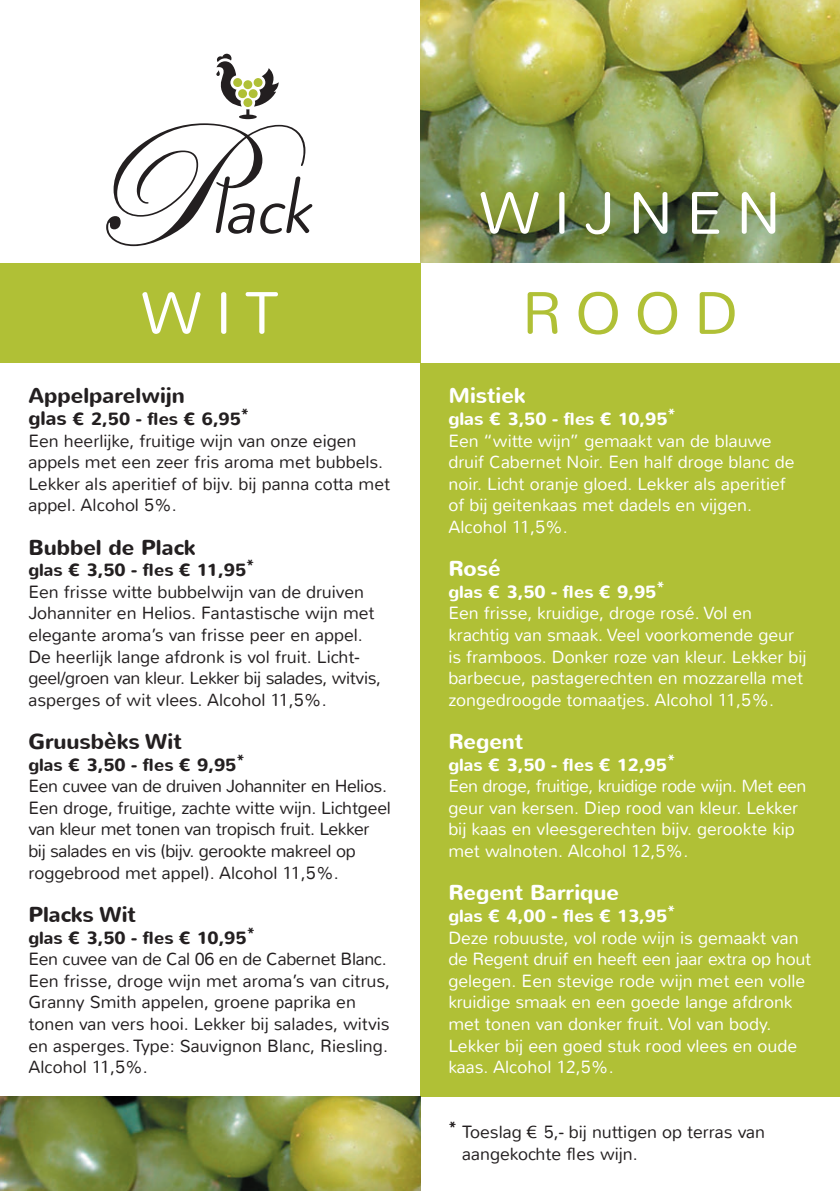
<style>
.page{position:relative;width:840px;height:1191px;background:#fff}
.page>*{position:absolute;margin:0;border:0;box-sizing:border-box;transform-origin:0 0}
.t1{font:300 60px "Nunito";letter-spacing:.225em;color:#fff}
.t2{font:300 60px "Nunito";color:#b0c036}
.t3{font:700 21.6px "Nunito";color:#231f20}
.t4{font:700 21.6px "Nunito";color:#fff}
.t5{font:300 17.6px/21.6px "Nunito";color:#fff}
.t6{font:300 17.6px/21.6px "Nunito";color:#231f20}
.t7{font:300 17.6px/21.6px "Nunito";letter-spacing:-.02em;color:#231f20}
.t8{font:700 17.6px "Nunito";color:#fff}
.t9{font:700 17.6px "Nunito";color:#231f20}
.s1{font-weight:700;font-size:19.6px}
.s2{font-weight:700}
.s3{font-weight:700;font-size:18px}
</style>
<div class="page">
<div style="left:420px;top:363px;width:419px;height:733px;background:#b0c036"></div>
<div style="left:0;top:263px;width:420px;height:100px;background:#b0c036"></div>
<img style="left:420px;top:0;width:419px;height:263px">
<svg style="left:106px;top:54px;width:206px;height:192px"></svg>
<div style="left:233px;top:78px;width:9px;height:9px;background:#b0c036;border-radius:50%"></div>
<div style="left:253px;top:78px;width:9px;height:9px;background:#b0c036;border-radius:50%"></div>
<div style="left:238px;top:89px;width:9px;height:9px;background:#b0c036;border-radius:50%"></div>
<div style="left:248px;top:89px;width:9px;height:9px;background:#b0c036;border-radius:50%"></div>
<div style="left:243px;top:98px;width:9px;height:9px;background:#b0c036;border-radius:50%"></div>
<div style="left:243px;top:80px;width:9px;height:9px;background:#b0c036;border-radius:50%"></div>
<img style="left:0;top:1096px;width:420px;height:95px">
<h1 class="t1" style="left:479px;top:175px;width:302px">WIJNEN</h1>
<h1 class="t1" style="left:141px;top:275px;width:139px">WIT</h1>
<h1 class="t2" style="left:521px;top:275px;width:218px">ROOD</h1>
<p class="t3" style="left:28px;top:381px;width:158px">Appelparelwijn</p>
<p class="t6" style="left:28px;top:408px;width:363px"><span class="s1">glas</span> <span class="s2">€ 2,50 - fles € 6,95</span><sup>*<br></sup>Een heerlijke, fruitige wijn van onze eigen appels met een zeer fris aroma met bubbels.<br>Lekker als aperitief of bijv. bij panna cotta met appel. Alcohol 5%.</p>
<p class="t3" style="left:28px;top:533px;width:168px">Bubbel de Plack</p>
<p class="t9" style="left:28px;top:558px;width:227px">glas € 3,50 - fles € 11,95*</p>
<p class="t6" style="left:28px;top:581px;width:354px">Een frisse witte bubbelwijn van de druiven Johanniter en Helios. Fantastische wijn met elegante aroma’s van frisse peer en appel.<br>De heerlijk lange afdronk is vol fruit. Licht&shy;geel/groen van kleur. Lekker bij salades, witvis, asperges of wit vlees. Alcohol 11,5%.</p>
<p class="t3" style="left:28px;top:727px;width:155px">Gruusbèks Wit</p>
<p class="t9" style="left:28px;top:753px;width:218px">glas € 3,50 - fles € 9,95*</p>
<p class="t7" style="left:28px;top:775px;width:364px">Een cuvee van de druiven Johanniter en Helios.<br>Een droge, fruitige, zachte witte wijn. Lichtgeel van kleur met tonen van tropisch fruit. Lekker bij salades en vis (bijv. gerookte makreel op roggebrood met appel). Alcohol 11,5%.</p>
<p class="t3" style="left:28px;top:900px;width:109px">Placks Wit</p>
<p class="t9" style="left:28px;top:925px;width:228px">glas € 3,50 - fles € 10,95*</p>
<p class="t6" style="left:28px;top:948px;width:363px">Een cuvee van de Cal 06 en de Cabernet Blanc.<br>Een frisse, droge wijn met aroma’s van citrus, Granny Smith appelen, groene paprika en tonen van vers hooi. Lekker bij salades, witvis en asperges. Type: Sauvignon Blanc, Riesling.<br>Alcohol 11,5%.</p>
<p class="t4" style="left:448px;top:381px;width:79px">Mistiek</p>
<p class="t5" style="left:448px;top:408px;width:347px"><span class="s3">glas</span> <span class="s2">€ 3,50 - fles € 10,95</span><sup>*<br></sup>Een “witte wijn” gemaakt van de blauwe druif Cabernet Noir. Een half droge blanc de noir. Licht oranje gloed. Lekker als aperitief of bij geitenkaas met dadels en vijgen.<br>Alcohol 11,5%.</p>
<p class="t4" style="left:448px;top:554px;width:54px">Rosé</p>
<p class="t8" style="left:448px;top:580px;width:218px">glas € 3,50 - fles € 9,95*</p>
<p class="t5" style="left:448px;top:603px;width:359px">Een frisse, kruidige, droge rosé. Vol en krachtig van smaak. Veel voorkomende geur is framboos. Donker roze van kleur. Lekker bij barbecue, pastagerechten en mozzarella met zongedroogde tomaatjes. Alcohol 11,5%.</p>
<p class="t4" style="left:448px;top:727px;width:76px">Regent</p>
<p class="t8" style="left:448px;top:753px;width:228px">glas € 3,50 - fles € 12,95*</p>
<p class="t5" style="left:448px;top:775px;width:359px">Een droge, fruitige, kruidige rode wijn. Met een geur van kersen. Diep rood van kleur. Lekker bij kaas en vleesgerechten bijv. gerookte kip met walnoten. Alcohol 12,5%.</p>
<p class="t4" style="left:448px;top:878px;width:172px">Regent Barrique</p>
<p class="t8" style="left:448px;top:904px;width:228px">glas € 4,00 - fles € 13,95*</p>
<p class="t5" style="left:448px;top:927px;width:364px">Deze robuuste, vol rode wijn is gemaakt van de Regent druif en heeft een jaar extra op hout gelegen. Een stevige rode wijn met een volle kruidige smaak en een goede lange afdronk met tonen van donker fruit. Vol van body.<br>Lekker bij een goed stuk rood vlees en oude kaas. Alcohol 12,5%.</p>
<p class="t6" style="left:462px;top:1121px;width:304px;text-indent:-14px"><sup>*</sup> Toeslag € 5,- bij nuttigen op terras van aangekochte fles wijn.</p>
</div>
